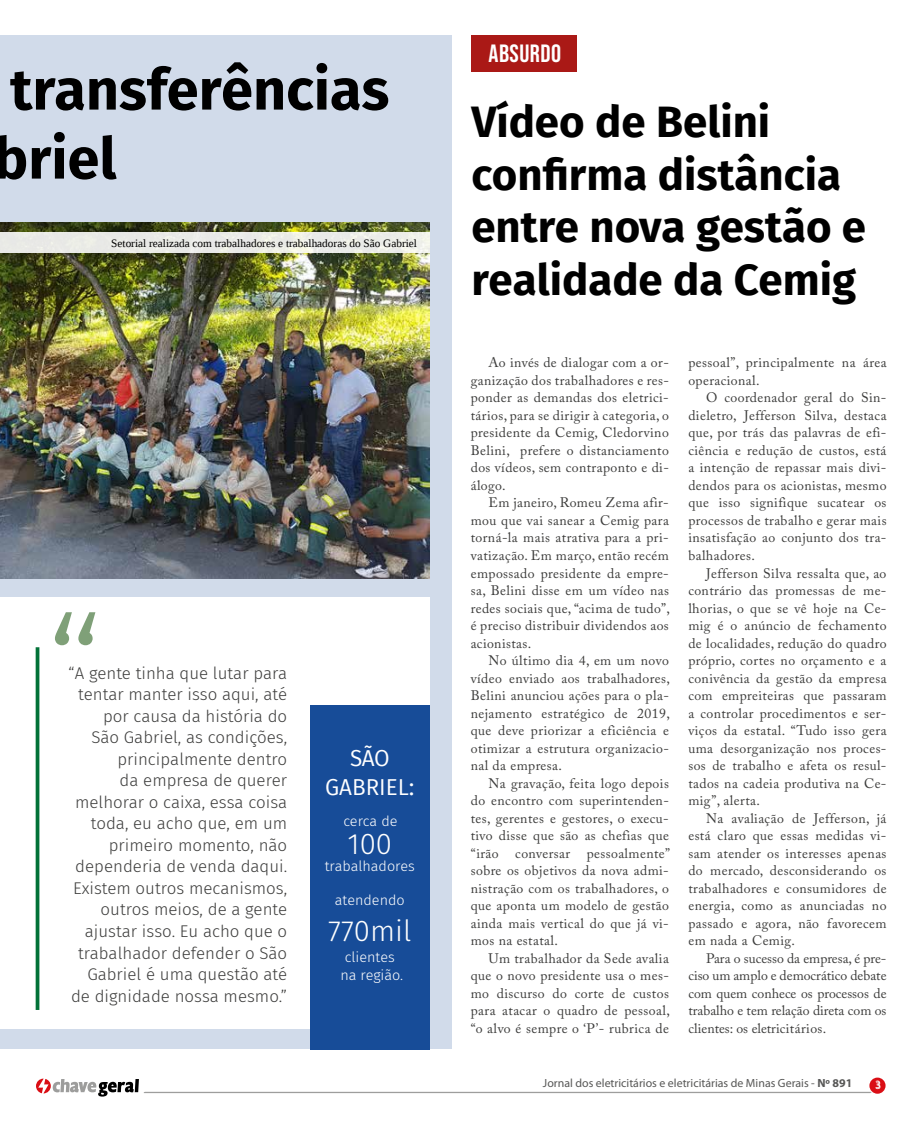
<style>
.page{position:relative;width:922px;height:1134px;background:#fff}
.page>*{position:absolute;margin:0;border:0;box-sizing:border-box;transform-origin:0 0}
.t1{font:300 154.38px "Fira Sans";color:#7fa078}
.t2{font:700 57.5px/69px "Fira Sans";color:#000}
.t3{font:700 43.75px/52.5px "Fira Sans";color:#000}
.t4{font:300 29.38px "Fira Sans";color:#fff}
.t5{font:25px "Bebas Neue";letter-spacing:.02em;color:#fff}
.t6{font:22.5px/29.2px "Fira Sans";color:#fff;text-align:center}
.t7{font:300 16.88px/21.5px "Fira Sans";color:#3c3c3b;text-align:right}
.t8{font:300 14.38px/17.2px "Fira Sans";color:#fff;text-align:center}
.t9{font:13.75px/17.5px "Adobe Caslon Pro";letter-spacing:.03em;color:#3c3c3b;text-align:justify}
.t10{font:11.88px "Myriad Pro";color:#575756}
.t11{font:11.25px "Liberation Serif";color:#000}
.t12{font:11.25px "Myriad Pro";color:#fff}
.s1{font-size:24.38px}
.s2{font-weight:700}
</style>
<div class="page">
<svg style="left:36px;top:1078px;width:103px;height:18px"></svg>
<hr style="left:144px;top:1092px;width:726px;height:1px;background:#9d9d9c">
<div style="left:869px;top:1077px;width:16px;height:17px;background:#da0e15;border-radius:50%"></div>
<hr style="left:145px;top:1092px;width:726px;height:1px;background:#9d9d9c">
<div style="left:0;top:35px;width:451px;height:1014px;background:#d1dbea"></div>
<div style="left:471px;top:35px;width:105px;height:37px;background:#aa1916"></div>
<div style="left:0;top:598px;width:429px;height:431px;background:#fff"></div>
<img style="left:0;top:222px;width:430px;height:356px">
<hr style="left:36px;top:647px;width:3px;height:363px;background:#027238">
<div style="left:310px;top:705px;width:119px;height:344px;background:#174c98"></div>
<div style="left:0;top:233px;width:430px;height:20px;background:#eaebe7"></div>
<h2 class="t2" style="left:-6px;top:51px;width:397px">transferências briel</h2>
<p class="t11" style="left:111px;top:236px;width:307px">Setorial realizada com trabalhadores e trabalhadoras do São Gabriel</p>
<h1 class="t1" style="left:47px;top:563px;width:59px">“</h1>
<p class="t7" style="left:69px;top:662px;width:220px">“A gente tinha que lutar para tentar manter isso aqui, até por causa da história do<br>São Gabriel, as condições, principalmente dentro<br>da empresa de querer melhorar o caixa, essa coisa toda, eu acho que, em um primeiro momento, não dependeria de venda daqui.<br>Existem outros mecanismos, outros meios, de a gente ajustar isso. Eu acho que o trabalhador defender o São<br>Gabriel é uma questão até de dignidade nossa mesmo.”</p>
<h3 class="t6" style="left:325px;top:743px;width:91px">SÃO<br>GABRIEL<span class="s1">:</span></h3>
<h3 class="t4" style="left:347px;top:822px;width:46px">100</h3>
<p class="t8" style="left:324px;top:857px;width:92px">trabalhadores</p>
<p class="t8" style="left:335px;top:892px;width:71px">atendendo</p>
<h3 class="t4" style="left:328px;top:909px;width:85px">770mil</h3>
<p class="t8" style="left:340px;top:949px;width:64px">clientes na região.</p>
<p class="t8" style="left:343px;top:813px;width:56px">cerca de</p>
<h3 class="t5" style="left:488px;top:40px;width:74px">ABSURDO</h3>
<h3 class="t3" style="left:471px;top:93px;width:396px">Vídeo de Belini confirma distância entre nova gestão e realidade da Cemig</h3>
<p class="t9" style="left:470px;top:354px;width:199px;text-indent:18px">Ao invés de dialogar com a or&shy;ganização dos trabalhadores e res&shy;ponder as demandas dos eletrici&shy;tários, para se dirigir à categoria, o presidente da Cemig, Cledorvino Belini, prefere o distanciamento dos vídeos, sem contraponto e di&shy;álogo.</p>
<p class="t9" style="left:470px;top:494px;width:200px;text-indent:18px">Em janeiro, Romeu Zema afir&shy;mou que vai sanear a Cemig para torná-la mais atrativa para a pri&shy;vatização. Em março, então recém empossado presidente da empre&shy;sa, Belini disse em um vídeo nas redes sociais que, “acima de tudo”, é preciso distribuir dividendos aos acionistas.</p>
<p class="t9" style="left:470px;top:651px;width:200px;text-indent:18px">No último dia 4, em um novo vídeo enviado aos trabalhadores, Belini anunciou ações para o pla&shy;nejamento estratégico de 2019, que deve priorizar a eficiência e otimizar a estrutura organizacio&shy;nal da empresa.</p>
<p class="t9" style="left:470px;top:774px;width:201px;text-indent:18px">Na gravação, feita logo depois do encontro com superintenden&shy;tes, gerentes e gestores, o execu&shy;tivo disse que são as chefias que “irão conversar pessoalmente” sobre os objetivos da nova admi&shy;nistração com os trabalhadores, o que aponta um modelo de gestão ainda mais vertical do que já vi&shy;mos na estatal.</p>
<p class="t9" style="left:470px;top:949px;width:200px;text-indent:18px">Um trabalhador da Sede avalia que o novo presidente usa o mes&shy;mo discurso do corte de custos para atacar o quadro de pessoal, “o alvo é sempre o ‘P’- rubrica de</p>
<p class="t9" style="left:688px;top:354px;width:199px">pessoal”, principalmente na área operacional.</p>
<p class="t9" style="left:688px;top:389px;width:200px;text-indent:18px">O coordenador geral do Sin&shy;dieletro, Jefferson Silva, destaca que, por trás das palavras de efi&shy;ciência e redução de custos, está a intenção de repassar mais divi&shy;dendos para os acionistas, mesmo que isso signifique sucatear os processos de trabalho e gerar mais insatisfação ao conjunto dos tra&shy;balhadores.</p>
<p class="t9" style="left:688px;top:564px;width:200px;text-indent:18px">Jefferson Silva ressalta que, ao contrário das promessas de me&shy;lhorias, o que se vê hoje na Ce&shy;mig é o anúncio de fechamento de localidades, redução do quadro próprio, cortes no orçamento e a conivência da gestão da empresa com empreiteiras que passaram a controlar procedimentos e ser&shy;viços da estatal. “Tudo isso gera uma desorganização nos proces&shy;sos de trabalho e afeta os resul&shy;tados na cadeia produtiva na Ce&shy;mig”, alerta.</p>
<p class="t9" style="left:688px;top:809px;width:200px;text-indent:18px">Na avaliação de Jefferson, já está claro que essas medidas vi&shy;sam atender os interesses apenas do mercado, desconsiderando os trabalhadores e consumidores de energia, como as anunciadas no passado e agora, não favorecem em nada a Cemig.</p>
<p class="t9" style="left:688px;top:949px;width:199px;text-indent:18px">Para o sucesso da empresa, é pre&shy;ciso um amplo e democrático debate com quem conhece os processos de trabalho e tem relação direta com os clientes: os eletricitários.</p>
<p class="t10" style="left:543px;top:1076px;width:311px">Jornal dos eletricitários e eletricitárias de Minas Gerais - <span class="s2">Nº 891</span></p>
<p class="t12" style="left:875px;top:1077px;width:7px">3</p>
</div>
